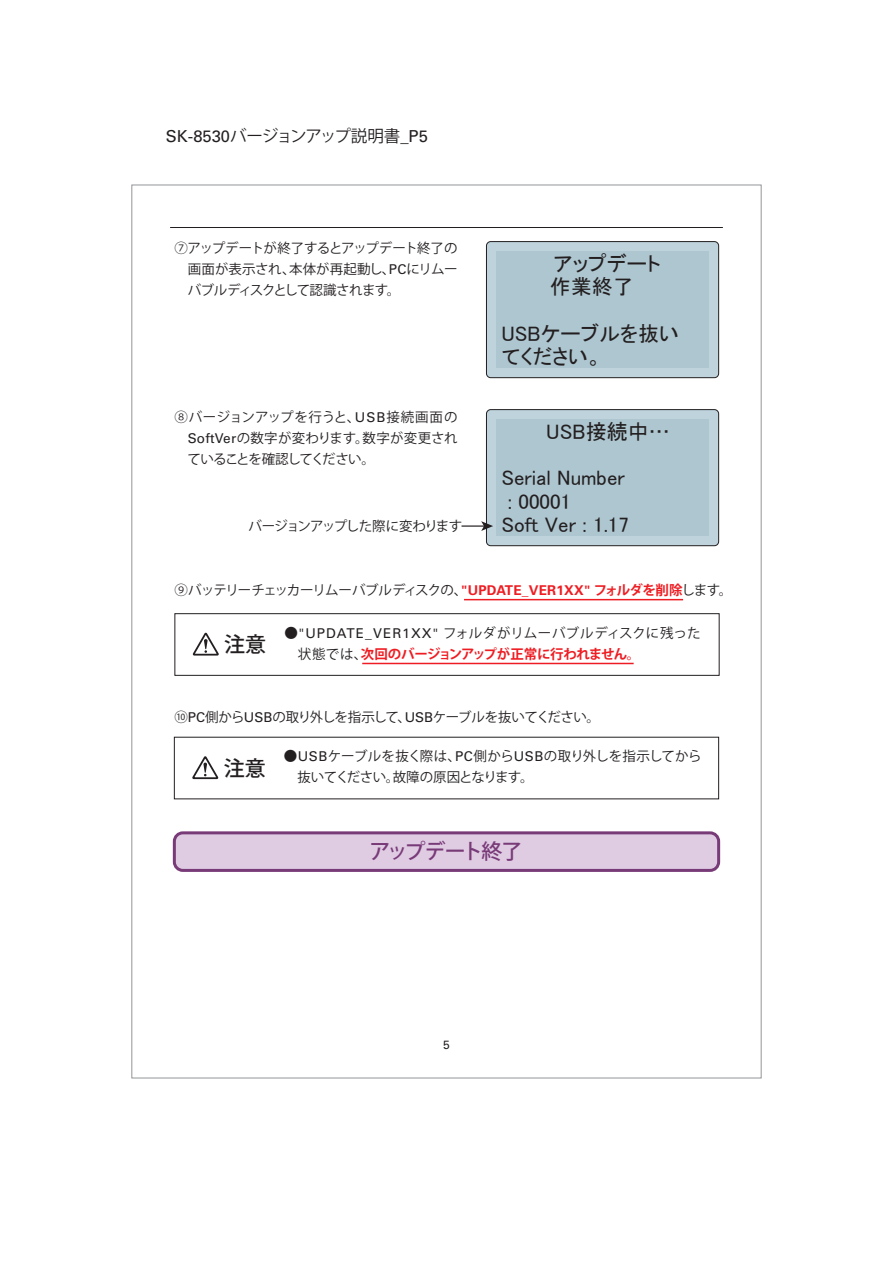
<style>
.page{position:relative;width:893px;height:1263px;background:#fff}
.page>*{position:absolute;margin:0;border:0;box-sizing:border-box;transform-origin:0 0}
.t1{font:21px/23.2px "MS P Gothic";color:#231f20}
.t2{font:500 21px "Koz Go Pro";letter-spacing:-.09em;color:#793a78}
.t3{font:500 21px "Koz Go Pro";color:#231f20}
.t4{font:16.5px "Koz Go Pro";letter-spacing:-.055em;color:#231f20}
.t5{font:13.5px/21px "Koz Go Pro";letter-spacing:-.035em;color:#231f20;text-align:justify}
.t6{font:13.5px "Koz Go Pro";letter-spacing:-.075em;color:#231f20}
.t7{font:13.5px "Koz Go Pro";letter-spacing:.005em;color:#231f20}
.t8{font:700 13.5px "Koz Go Pro";letter-spacing:-.03em;color:#ee1d23}
.t9{font:13.5px "Koz Go Pro";letter-spacing:-.055em;color:#231f20}
.t10{font:12px "Univers";color:#231f20}
.s1{font-family:"Univers"}
.s2{font-family:"Univers";font-weight:700;color:#ee1d23}
.s3{font-weight:700;color:#ee1d23}
.s4{font-weight:400;color:#231f20}
</style>
<div class="page">
<div style="left:174px;top:833px;width:545px;height:37px;background:#dfcce3;border-radius:9px"></div>
<div style="left:173px;top:831px;width:547px;height:41px;border:3px solid #793a78;border-radius:9px"></div>
<svg style="left:192px;top:756px;width:27px;height:24px"></svg>
<div style="left:486px;top:410px;width:233px;height:136px;background:#bfd3dd;border-radius:4px"></div>
<div style="left:486px;top:409px;width:233px;height:137px;border:1px solid #231f20;border-radius:4px"></div>
<div style="left:496px;top:419px;width:213px;height:117px;background:#aec6d0"></div>
<hr style="left:461px;top:525px;width:24px;height:2px;background:#231f20">
<svg style="left:481px;top:521px;width:12px;height:10px"></svg>
<div style="left:175px;top:613px;width:544px;height:62px;border:1px solid #231f20"></div>
<svg style="left:192px;top:632px;width:27px;height:24px"></svg>
<hr style="left:464px;top:599px;width:219px;height:1px;background:#ee1d23">
<hr style="left:362px;top:663px;width:272px;height:1px;background:#ee1d23">
<hr style="left:170px;top:227px;width:553px;height:1px;background:#231f20">
<div style="left:486px;top:242px;width:233px;height:136px;background:#bfd3dd;border-radius:4px"></div>
<div style="left:486px;top:241px;width:233px;height:137px;border:1px solid #231f20;border-radius:4px"></div>
<div style="left:496px;top:251px;width:213px;height:117px;background:#aec6d0"></div>
<p class="t4" style="left:166px;top:126px;width:263px"><span class="s1">SK-8530</span>バージョンアップ説明書<span class="s1">_P5</span></p>
<p class="t5" style="left:188px;top:238px;width:271px;text-indent:-14px">⑦アップデートが終了するとアップデート終了の画面が表示され、本体が再起動し、<span class="s1">PC</span>にリムーバブルディスクとして認識されます。</p>
<h1 class="t1" style="left:501px;top:252px;width:161px;text-indent:38px">　アップデート　　　 作業終了</h1>
<h1 class="t1" style="left:501px;top:321px;width:179px">USBケーブルを抜いてください。</h1>
<p class="t5" style="left:187px;top:406px;width:272px;text-indent:-13px">⑧バージョンアップを行うと、<span class="s1">USB</span>接続画面の<span class="s1">SoftVer</span>の数字が変わります。数字が変更されていることを確認してください。</p>
<h1 class="t1" style="left:546px;top:420px;width:125px">USB接続中…</h1>
<h1 class="t1" style="left:508px;top:466px;width:118px;text-indent:-6px">Serial Number : 00001</h1>
<p class="t9" style="left:248px;top:518px;width:215px">バージョンアップした際に変わります</p>
<h1 class="t1" style="left:501px;top:513px;width:129px">Soft Ver : 1.17</h1>
<p class="t6" style="left:174px;top:581px;width:559px">⑨バッテリーチェッカーリムーバブルディスクの、<span class="s2">"UPDATE_VER1XX"</span> <span class="s3">フォルダを削除</span>します。</p>
<h1 class="t3" style="left:224px;top:631px;width:44px">注意</h1>
<p class="t7" style="left:284px;top:624px;width:418px">●<span class="s1">"UPDATE_VER1XX"</span> フォルダがリムーバブルディスクに残った</p>
<p class="t8" style="left:298px;top:645px;width:344px"><span class="s4">状態では、</span>次回のバージョンアップが正常に行われません。</p>
<p class="t5" style="left:174px;top:707px;width:427px">⑩<span class="s1">PC</span>側から<span class="s1">USB</span>の取り外しを指示して、<span class="s1">USB</span>ケーブルを抜いてください。</p>
<p class="t5" style="left:284px;top:746px;width:419px">●<span class="s1">USB</span>ケーブルを抜く際は、<span class="s1">PC</span>側から<span class="s1">USB</span>の取り外しを指示してから</p>
<h1 class="t3" style="left:224px;top:754px;width:44px">注意</h1>
<p class="t5" style="left:297px;top:767px;width:238px">抜いてください。故障の原因となります。</p>
<h1 class="t2" style="left:370px;top:838px;width:154px">アップデート終了</h1>
<p class="t10" style="left:443px;top:1038px;width:8px">5</p>
</div>
